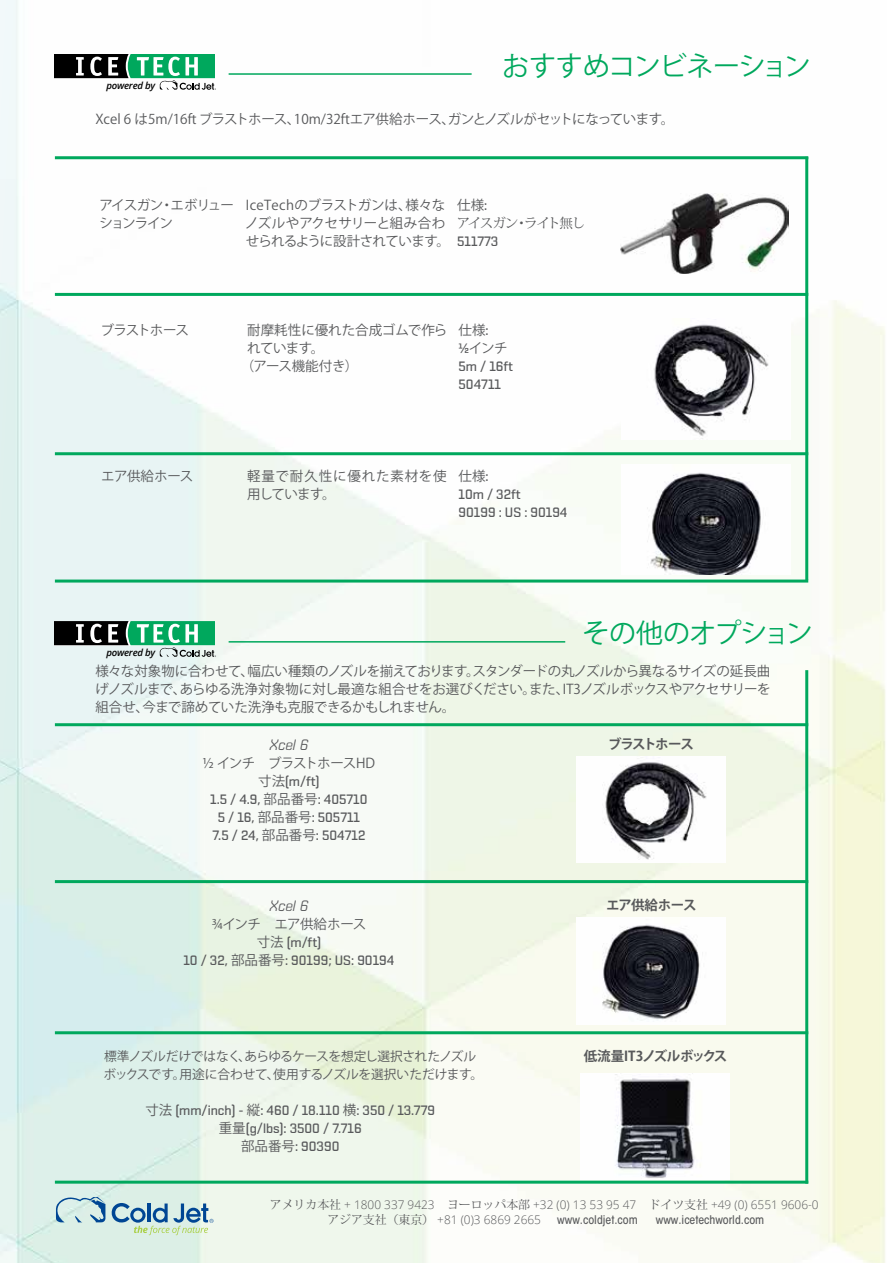
<style>
.page{position:relative;width:893px;height:1263px;background:#fff}
.page>*{position:absolute;margin:0;border:0;box-sizing:border-box;transform-origin:0 0}
.t1{font:27px "Koz Go Pr 6 N";letter-spacing:-.03em;color:#00a85d}
.t2{font:15px "Shentox Regular 11";color:#58595b}
.t3{font:13.5px/18px "Koz Go Pr 6 N";letter-spacing:-.03em;color:#58595b}
.t4{font:13.5px/18px "Shentox Regular 2";color:#58595b;text-align:center}
.t5{font:13.5px "Koz Go Pr 6 N";letter-spacing:-.01em;color:#58595b}
.t6{font:13.5px/18px "Koz Go Pr 6 N";letter-spacing:.06em;color:#58595b}
.t7{font:13.5px/18px "Koz Go Pr 6 N";letter-spacing:-.07em;color:#58595b}
.t8{font:13.5px "Koz Go Pr 6 N";color:#58595b}
.t9{font:13.5px "Koz Go Pr 6 N";letter-spacing:-.06em;color:#58595b}
.t10{font:700 13.5px "Koz Go Pr 6 N";letter-spacing:-.035em;color:#58595b}
.t11{font:13.5px "Koz Min Pr 6 N";letter-spacing:-.09em;color:#58595b}
.t12{font:13.5px "Koz Go Pr 6 N";letter-spacing:-.075em;color:#58595b}
.t13{font:700 13.5px "Koz Go Pr 6 N";letter-spacing:-.105em;color:#58595b}
.t14{font:700 13.5px "Koz Go Pr 6 N";letter-spacing:-.045em;color:#58595b}
.t15{font:12.75px/18px "Koz Go Pr 6 N";letter-spacing:-.025em;color:#58595b}
.t16{font:300 11.85px/15.9px "Open Sans";color:#58595b}
.t17{font:500 condensed 11.85px "ITC Avant Garde Std";color:#58595b}
.t18{font:italic 600 9.6px "Open Sans";letter-spacing:-.025em;color:#000}
.s1{font-family:"Shentox Regular 2"}
.s2{font-family:"Koz Go Pr 6 N"}
.s3{font-family:"Koz Min Pr 6 N";font-weight:400}
</style>
<div class="page">
<img style="left:0;top:0;width:886px;height:1263px">
<svg style="left:54px;top:54px;width:162px;height:36px"></svg>
<svg style="left:54px;top:621px;width:162px;height:36px;background:#6b9e88"></svg>
<hr style="left:229px;top:73px;width:243px;height:2px;background:#00a85d">
<hr style="left:229px;top:641px;width:336px;height:2px;background:#00a85d">
<hr style="left:55px;top:156px;width:753px;height:3px;background:#00a85d">
<hr style="left:55px;top:293px;width:753px;height:3px;background:#00a85d">
<hr style="left:55px;top:452px;width:753px;height:3px;background:#00a85d">
<hr style="left:55px;top:579px;width:753px;height:3px;background:#00a85d">
<hr style="left:55px;top:1181px;width:753px;height:3px;background:#00a85d">
<hr style="left:55px;top:1031px;width:753px;height:3px;background:#00a85d">
<hr style="left:55px;top:880px;width:753px;height:3px;background:#00a85d">
<hr style="left:55px;top:723px;width:753px;height:3px;background:#00a85d">
<img style="left:620px;top:194px;width:169px;height:79px">
<img style="left:621px;top:319px;width:169px;height:120px">
<img style="left:621px;top:464px;width:169px;height:111px">
<img style="left:577px;top:756px;width:148px;height:107px">
<img style="left:577px;top:918px;width:148px;height:106px">
<img style="left:581px;top:1073px;width:149px;height:107px">
<hr style="left:805px;top:157px;width:3px;height:423px;background:#00a85d">
<hr style="left:805px;top:670px;width:3px;height:513px;background:#00a85d">
<svg style="left:52px;top:1197px;width:53px;height:25px"></svg>
<svg style="left:112px;top:1203px;width:102px;height:32px;background:#a8c6cb"></svg>
<p class="t18" style="left:106px;top:79px;width:50px">powered by</p>
<h1 class="t1" style="left:502px;top:50px;width:310px">おすすめコンビネーション</h1>
<p class="t5" style="left:95px;top:111px;width:580px">Xcel 6 は5m/16ft ブラストホース、10m/32ftエア供給ホース、ガンとノズルがセットになっています。</p>
<p class="t7" style="left:100px;top:196px;width:136px">アイスガン・エボリューションライン</p>
<p class="t3" style="left:245px;top:196px;width:206px">IceTechのブラストガンは、様々なノズルやアクセサリーと組み合わせられるように設計されています。</p>
<p class="t3" style="left:457px;top:196px;width:32px">仕様<span class="s1">:</span></p>
<p class="t11" style="left:457px;top:215px;width:130px">アイスガン・ライト無し</p>
<p class="t4" style="left:457px;top:232px;width:43px">511773</p>
<p class="t12" style="left:101px;top:323px;width:90px">ブラストホース</p>
<p class="t8" style="left:247px;top:323px;width:202px">耐摩耗性に優れた合成ゴムで作ら</p>
<p class="t3" style="left:247px;top:340px;width:79px">れています。</p>
<p class="t3" style="left:241px;top:358px;width:119px">（アース機能付き）</p>
<p class="t3" style="left:459px;top:322px;width:50px">仕様<span class="s1">:<br>½</span>インチ</p>
<p class="t4" style="left:459px;top:357px;width:56px;text-align:left">5m / 16ft<br>504711</p>
<p class="t3" style="left:101px;top:467px;width:94px">エア供給ホース</p>
<p class="t6" style="left:247px;top:467px;width:201px">軽量で耐久性に優れた素材を使用しています。</p>
<p class="t3" style="left:459px;top:467px;width:32px">仕様<span class="s1">:</span></p>
<p class="t4" style="left:459px;top:485px;width:110px;text-align:left">10m / 32ft<br>90199 : US : 90194</p>
<p class="t18" style="left:106px;top:646px;width:50px">powered by</p>
<h1 class="t1" style="left:583px;top:617px;width:232px">その他のオプション</h1>
<p class="t3" style="left:95px;top:663px;width:677px;text-align:justify">様々な対象物に合わせて、幅広い種類のノズルを揃えております。スタンダードの丸ノズルから異なるサイズの延長曲げノズルまで、あらゆる洗浄対象物に対し最適な組合せをお選びください。また、IT3ノズルボックスやアクセサリーを組合せ、今まで諦めていた洗浄も克服できるかもしれません。</p>
<p class="t2" style="left:270px;top:735px;width:40px">Xcel 6</p>
<p class="t9" style="left:203px;top:755px;width:174px">½ インチ　ブラストホースHD</p>
<p class="t4" style="left:210px;top:772px;width:159px"><span class="s2">寸法</span>(m/ft)<br>1.5 / 4.9, <span class="s2">部品番号</span>: 405710<br>5 / 16, <span class="s2">部品番号</span>: 505711<br>7.5 / 24, <span class="s2">部品番号</span>: 504712</p>
<p class="t2" style="left:270px;top:897px;width:40px">Xcel 6</p>
<p class="t3" style="left:212px;top:915px;width:156px">¾インチ　エア供給ホース</p>
<p class="t4" style="left:183px;top:933px;width:212px"><span class="s2">寸法</span> (m/ft)<br>10 / 32, <span class="s2">部品番号</span>: 90199; US: 90194</p>
<p class="t15" style="left:103px;top:1047px;width:381px">標準ノズルだけではなく、あらゆるケースを想定し選択されたノズルボックスです。用途に合わせて、使用するノズルを選択いただけます。</p>
<p class="t4" style="left:145px;top:1101px;width:291px"><span class="s2">寸法</span> (mm/inch) - <span class="s2">縦</span>: 460 / 18.110 <span class="s2">横</span>: 350 / 13.779<span class="s2">重量</span>(g/lbs): 3500 / 7.716<br><span class="s2">部品番号</span>: 90390</p>
<p class="t13" style="left:608px;top:736px;width:87px">ブラストホース</p>
<p class="t14" style="left:606px;top:897px;width:92px">エア供給ホース</p>
<p class="t10" style="left:584px;top:1049px;width:145px">低流量IT3ノズルボックス</p>
<p class="t16" style="left:327px;top:1196px;width:493px;text-indent:-57px"><span class="s3">アメリカ本社</span> + 1800 337 9423 <span class="s3">ヨーロッパ本部</span> +32 (0) 13 53 95 47 <span class="s3">ドイツ支社</span> +49 (0) 6551 9606-0<span class="s3">アジア支社（東京）</span> +81 (0)3 6869 2665</p>
<p class="t17" style="left:557px;top:1213px;width:82px">www.coldjet.com</p>
<p class="t17" style="left:656px;top:1213px;width:110px">www.icetechworld.com</p>
</div>
